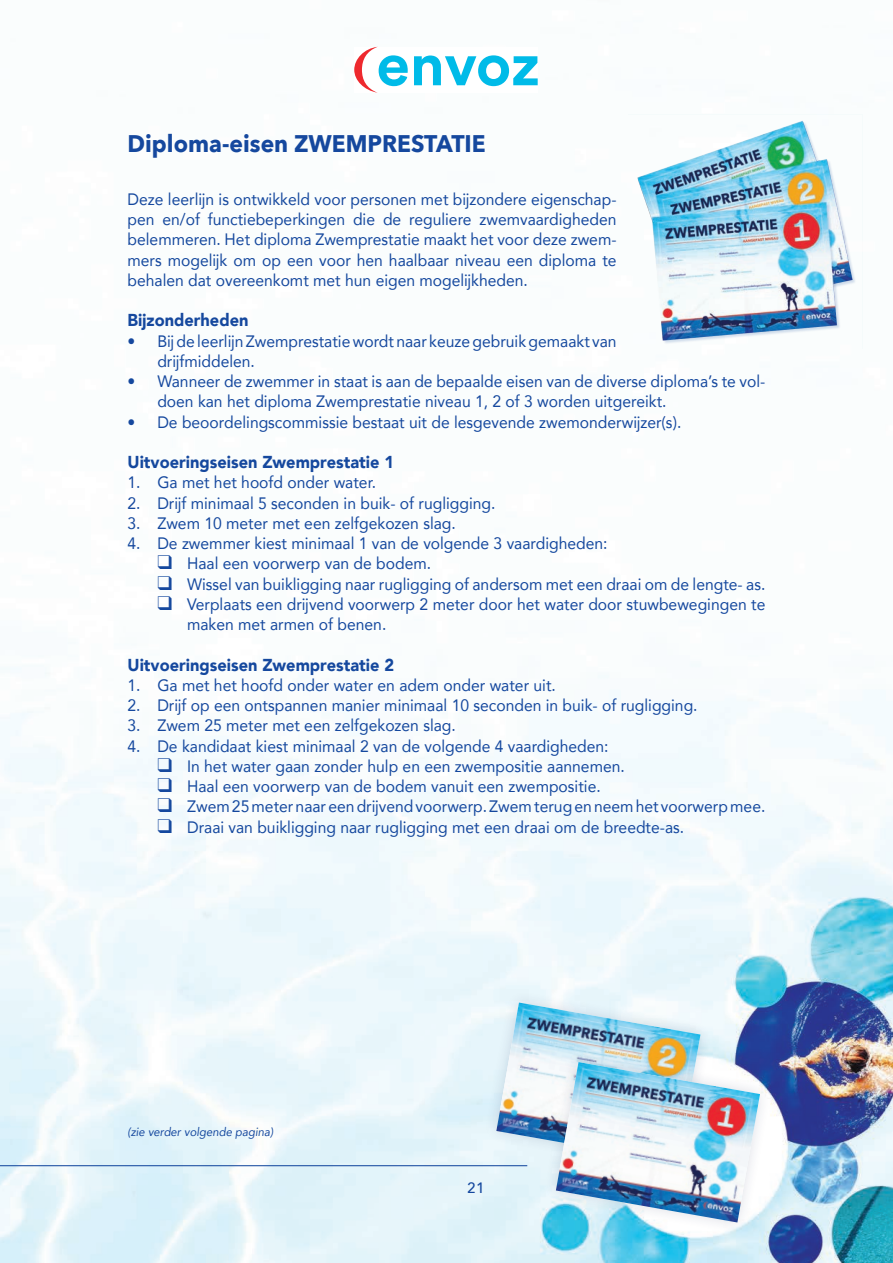
<style>
.page{position:relative;width:893px;height:1263px;background:#fff}
.page>*{position:absolute;margin:0;border:0;box-sizing:border-box;transform-origin:0 0}
.t1{font:700 24px "Avenir Next";color:#15489e;scale:.95 1}
.t2{font:900 17.25px "Avenir";color:#15489e;scale:.95 1}
.t3{font:16.5px/20.2px "Avenir";color:#15489e;scale:.95 1}
.t4{font:500 15px "Avenir Next";color:#15489e}
.t5{font:italic 12px "Avenir";color:#15489e;scale:.95 1}
</style>
<div class="page">
<img style="left:0;top:46px;width:893px;height:1217px">
<div style="left:354px;top:47px;width:184px;height:46px;background:#fff"></div>
<svg style="left:354px;top:47px;width:54px;height:46px"></svg>
<svg style="left:414px;top:55px;width:124px;height:31px"></svg>
<hr style="left:0;top:1165px;width:527px;height:1px;background:#15489e">
<img style="left:628px;top:115px;width:234px;height:234px">
<svg style="left:485px;top:986px;width:291px;height:252px"></svg>
<img style="left:556px;top:1062px;width:204px;height:160px">
<h1 class="t1" style="left:128px;top:122px;width:378px">Diploma-eisen ZWEMPRESTATIE</h1>
<p class="t3" style="left:128px;top:188px;width:516px;text-align:justify">Deze leerlijn is ontwikkeld voor personen met bijzondere eigenschap&shy;pen en/of functiebeperkingen die de reguliere zwemvaardigheden belemmeren. Het diploma Zwemprestatie maakt het voor deze zwem&shy;mers mogelijk om op een voor hen haalbaar niveau een diploma te behalen dat overeenkomt met hun eigen mogelijkheden.</p>
<p class="t2" style="left:128px;top:306px;width:129px">Bijzonderheden</p>
<p class="t3" style="left:157px;top:330px;width:485px;text-indent:-30px">• Bij de leerlijn Zwemprestatie wordt naar keuze gebruik gemaakt van drijfmiddelen.</p>
<p class="t3" style="left:157px;top:371px;width:642px;text-indent:-30px">• Wanneer de zwemmer in staat is aan de bepaalde eisen van de diverse diploma’s te vol&shy;doen kan het diploma Zwemprestatie niveau 1, 2 of 3 worden uitgereikt.</p>
<p class="t3" style="left:128px;top:411px;width:584px">• De beoordelingscommissie bestaat uit de lesgevende zwemonderwijzer(s).</p>
<p class="t2" style="left:128px;top:447px;width:282px">Uitvoeringseisen Zwemprestatie 1</p>
<p class="t3" style="left:128px;top:472px;width:263px">1. Ga met het hoofd onder water.</p>
<p class="t3" style="left:128px;top:492px;width:389px">2. Drijf minimaal 5 seconden in buik- of rugligging.</p>
<p class="t3" style="left:128px;top:512px;width:347px">3. Zwem 10 meter met een zelfgekozen slag.</p>
<p class="t3" style="left:128px;top:533px;width:507px">4. De zwemmer kiest minimaal 1 van de volgende 3 vaardigheden:</p>
<p class="t3" style="left:157px;top:553px;width:290px">❑ Haal een voorwerp van de bodem.</p>
<p class="t3" style="left:157px;top:573px;width:642px">❑ Wissel van buikligging naar rugligging of andersom met een draai om de lengte- as.</p>
<p class="t3" style="left:187px;top:593px;width:610px;text-indent:-30px">❑ Verplaats een drijvend voorwerp 2 meter door het water door stuwbewegingen te maken met armen of benen.</p>
<p class="t2" style="left:128px;top:650px;width:282px">Uitvoeringseisen Zwemprestatie 2</p>
<p class="t3" style="left:128px;top:674px;width:452px">1. Ga met het hoofd onder water en adem onder water uit.</p>
<p class="t3" style="left:128px;top:695px;width:602px">2. Drijf op een ontspannen manier minimaal 10 seconden in buik- of rugligging.</p>
<p class="t3" style="left:128px;top:715px;width:347px">3. Zwem 25 meter met een zelfgekozen slag.</p>
<p class="t3" style="left:128px;top:735px;width:508px">4. De kandidaat kiest minimaal 2 van de volgende 4 vaardigheden:</p>
<p class="t3" style="left:157px;top:755px;width:494px">❑ In het water gaan zonder hulp en een zwempositie aannemen.</p>
<p class="t3" style="left:157px;top:776px;width:468px">❑ Haal een voorwerp van de bodem vanuit een zwempositie.</p>
<p class="t3" style="left:157px;top:796px;width:642px">❑ Zwem 25 meter naar een drijvend voorwerp. Zwem terug en neem het voorwerp mee.</p>
<p class="t3" style="left:157px;top:816px;width:556px">❑ Draai van buikligging naar rugligging met een draai om de breedte-as.</p>
<p class="t5" style="left:128px;top:1125px;width:155px">(zie verder volgende pagina)</p>
<p class="t4" style="left:467px;top:1175px;width:19px">21</p>
</div>
